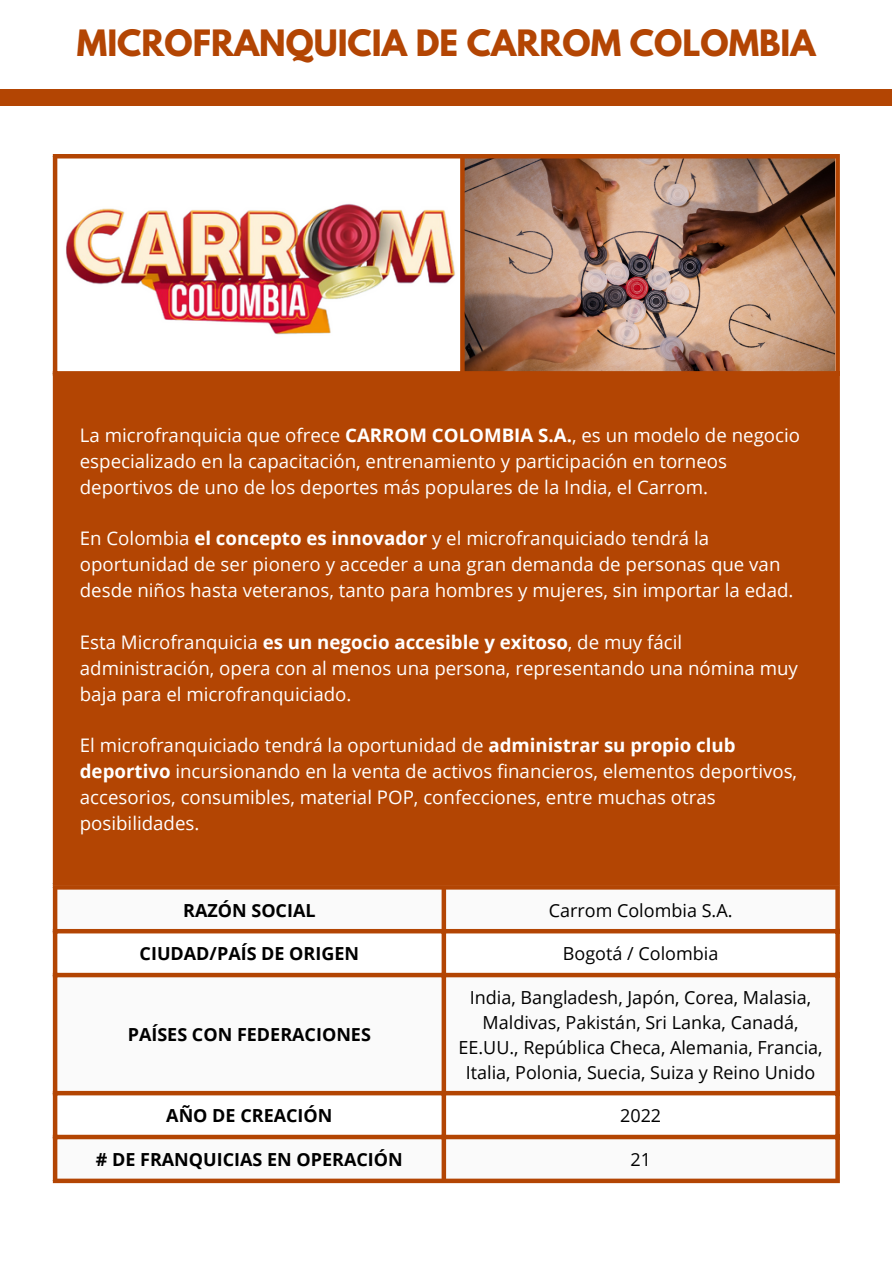
<style>
.page{position:relative;width:893px;height:1264px;background:#fff}
.page>*{position:absolute;margin:0;border:0;box-sizing:border-box;transform-origin:0 0}
.t1{font:700 32.1px "League Spartan";color:#b34503}
.t2{font:18.75px/25.8px "Open Sans";color:#fff}
.t3{font:18px/24.8px "Open Sans";color:#000;text-align:center}
.t4{font:700 18px "Open Sans";color:#000}
.s1{font-weight:700}
</style>
<div class="page">
<img style="left:464px;top:158px;width:370px;height:213px">
<img style="left:57px;top:158px;width:403px;height:201px">
<div style="left:55px;top:373px;width:782px;height:510px;background:#b34503"></div>
<hr style="left:53px;top:158px;width:4px;height:723px;background:#b34503">
<svg style="left:460px;top:158px;width:4px;height:213px"></svg>
<hr style="left:835px;top:158px;width:4px;height:723px;background:#b34503">
<hr style="left:53px;top:154px;width:786px;height:4px;background:#b34503">
<svg style="left:57px;top:371px;width:778px;height:2px;background:#b44c0d"></svg>
<hr style="left:53px;top:881px;width:786px;height:4px;background:#b34503">
<div style="left:0;top:89px;width:891px;height:17px;background:#b34503"></div>
<svg style="left:57px;top:889px;width:778px;height:289px"></svg>
<hr style="left:53px;top:889px;width:4px;height:289px;background:#b34503">
<div style="left:441px;top:889px;width:5px;height:289px;background:#b34503"></div>
<svg style="left:835px;top:889px;width:4px;height:289px"></svg>
<hr style="left:53px;top:885px;width:786px;height:4px;background:#b34503">
<hr style="left:53px;top:929px;width:786px;height:4px;background:#b34503">
<div style="left:53px;top:972px;width:786px;height:5px;background:#b34503"></div>
<div style="left:53px;top:1090px;width:786px;height:5px;background:#b34503"></div>
<div style="left:53px;top:1134px;width:786px;height:5px;background:#b34503"></div>
<div style="left:53px;top:1178px;width:786px;height:5px;background:#b34503"></div>
<h1 class="t1" style="left:77px;top:27px;width:740px">MICROFRANQUICIA DE CARROM COLOMBIA</h1>
<p class="t2" style="left:80px;top:422px;width:721px">La microfranquicia que ofrece <span class="s1">CARROM COLOMBIA S.A.</span>, es un modelo de negocio especializado en la capacitación, entrenamiento y participación en torneos deportivos de uno de los deportes más populares de la India, el Carrom.</p>
<p class="t2" style="left:80px;top:525px;width:715px">En Colombia <span class="s1">el concepto es innovador</span> y el microfranquiciado tendrá la oportunidad de ser pionero y acceder a una gran demanda de personas que van desde niños hasta veteranos, tanto para hombres y mujeres, sin importar la edad.</p>
<p class="t2" style="left:80px;top:628px;width:719px">Esta Microfranquicia <span class="s1">es un negocio accesible y exitoso</span>, de muy fácil administración, opera con al menos una persona, representando una nómina muy baja para el microfranquiciado.</p>
<p class="t2" style="left:80px;top:732px;width:718px">El microfranquiciado tendrá la oportunidad de <span class="s1">administrar su propio club deportivo</span> incursionando en la venta de activos financieros, elementos deportivos, accesorios, consumibles, material POP, confecciones, entre muchas otras posibilidades.</p>
<p class="t4" style="left:183px;top:897px;width:134px">RAZÓN SOCIAL</p>
<p class="t3" style="left:548px;top:897px;width:185px">Carrom Colombia S.A.</p>
<p class="t4" style="left:140px;top:941px;width:221px">CIUDAD/PAÍS DE ORIGEN</p>
<p class="t3" style="left:563px;top:941px;width:157px">Bogotá / Colombia</p>
<p class="t4" style="left:128px;top:1022px;width:244px">PAÍSES CON FEDERACIONES</p>
<p class="t3" style="left:458px;top:984px;width:365px">India, Bangladesh, Japón, Corea, Malasia, Maldivas, Pakistán, Sri Lanka, Canadá, EE.UU., República Checa, Alemania, Francia, Italia, Polonia, Suecia, Suiza y Reino Unido</p>
<p class="t4" style="left:166px;top:1103px;width:168px">AÑO DE CREACIÓN</p>
<p class="t3" style="left:620px;top:1102px;width:43px">2022</p>
<p class="t4" style="left:96px;top:1146px;width:308px"># DE FRANQUICIAS EN OPERACIÓN</p>
<p class="t3" style="left:630px;top:1146px;width:22px">21</p>
</div>
